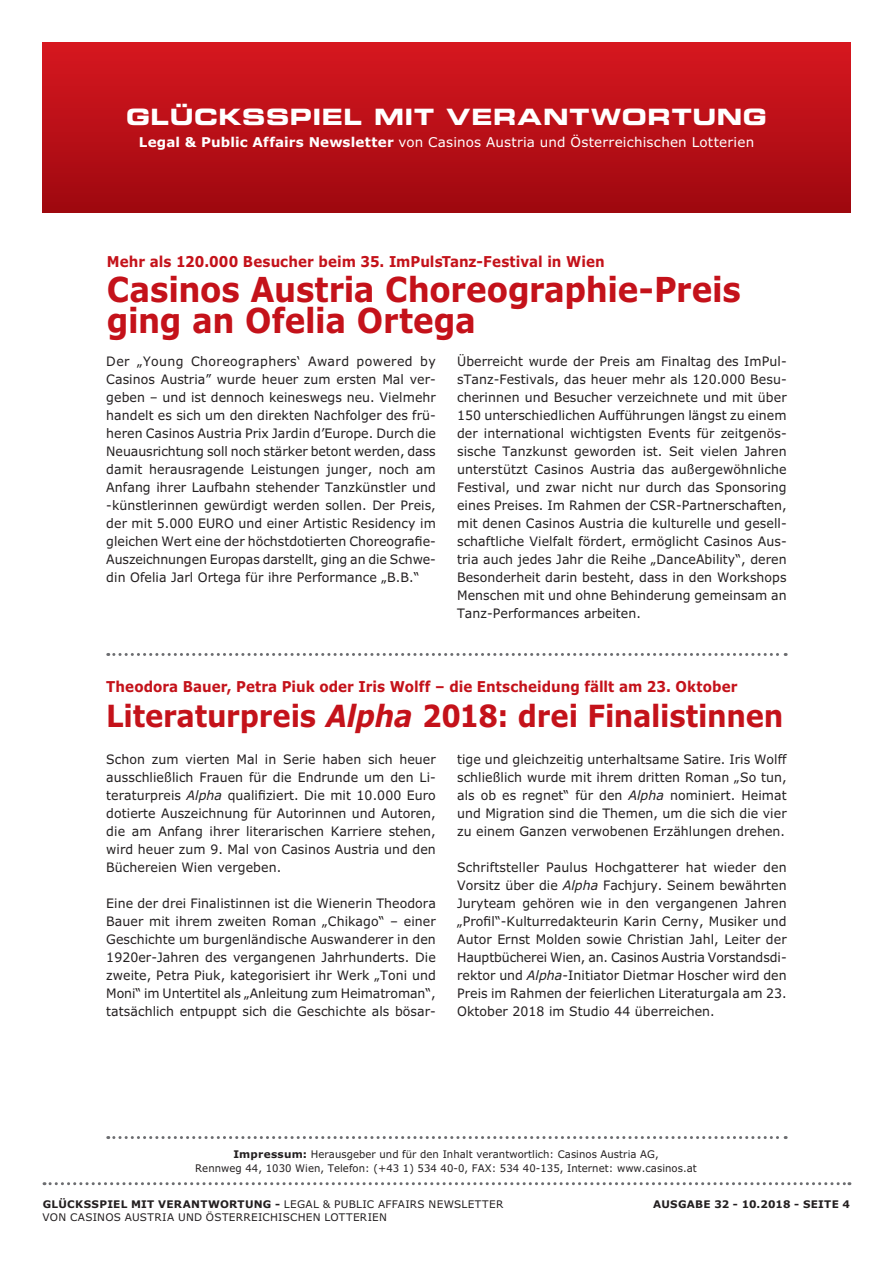
<style>
.page{position:relative;width:893px;height:1263px;background:#fff}
.page>*{position:absolute;margin:0;border:0;box-sizing:border-box;transform-origin:0 0}
.t1{font:700 34.5px/31.5px "Verdanski";letter-spacing:-.01em;color:#c4121a;scale:.9 1}
.t2{font:700 30.6px "Verdanski";letter-spacing:-.01em;color:#c4121a;scale:.9 1}
.t3{font:22.5px "Eurostile Bold Extended Two";letter-spacing:.025em;color:#fff}
.t4{font:700 15px "Verdanski";color:#c4121a;scale:.9 1}
.t5{font:13.5px "Verdanski";letter-spacing:.015em;color:#fff}
.t6{font:13.05px/18px "Verdanski";letter-spacing:.005em;color:#231f20;text-align:justify;scale:.96 1}
.t7{font:10.5px/13.5px "Verdanski";letter-spacing:.005em;color:#231f20;text-align:center;scale:.96 1}
.t8{font:10.5px/13.5px "Verdanski";letter-spacing:.025em;color:#231f20}
.t9{font:700 10.5px "Verdanski";letter-spacing:.02em;color:#231f20}
.s1{font-weight:700}
.s2{font-style:italic}
</style>
<div class="page">
<div style="left:43px;top:43px;width:807px;height:170px;background:linear-gradient(to bottom,#d71720,#9e080f)"></div>
<svg style="left:44px;top:1182px;width:806px;height:3px"></svg>
<svg style="left:108px;top:1136px;width:678px;height:3px"></svg>
<svg style="left:108px;top:653px;width:678px;height:3px"></svg>
<h3 class="t3" style="left:126px;top:101px;width:642px">GLÜCKSSPIEL MIT VERANTWORTUNG</h3>
<p class="t5" style="left:139px;top:134px;width:617px"><span class="s1">Legal &amp; Public Affairs Newsletter</span> von Casinos Austria und Österreichischen Lotterien</p>
<p class="t4" style="left:107px;top:252px;width:555px">Mehr als 120.000 Besucher beim 35. ImPulsTanz-Festival in Wien</p>
<h1 class="t1" style="left:107px;top:273px;width:706px">Casinos Austria Choreographie-Preis ging an Ofelia Ortega</h1>
<p class="t6" style="left:106px;top:352px;width:345px">Der „Young Choreographers‘ Award powered by Casinos Austria” wurde heuer zum ersten Mal ver&shy;geben – und ist dennoch keineswegs neu. Vielmehr handelt es sich um den direkten Nachfolger des frü&shy;heren Casinos Austria Prix Jardin d’Europe. Durch die Neuausrichtung soll noch stärker betont werden, dass damit herausragende Leistungen junger, noch am Anfang ihrer Laufbahn stehender Tanzkünstler und -künstlerinnen gewürdigt werden sollen. Der Preis, der mit 5.000 EURO und einer Artistic Residency im gleichen Wert eine der höchstdotierten Choreografie-Auszeichnungen Europas darstellt, ging an die Schwe&shy;din Ofelia Jarl Ortega für ihre Performance „B.B.“</p>
<p class="t6" style="left:457px;top:352px;width:345px">Überreicht wurde der Preis am Finaltag des ImPul&shy;sTanz-Festivals, das heuer mehr als 120.000 Besu&shy;cherinnen und Besucher verzeichnete und mit über 150 unterschiedlichen Aufführungen längst zu einem der international wichtigsten Events für zeitgenös&shy;sische Tanzkunst geworden ist. Seit vielen Jahren unterstützt Casinos Austria das außergewöhnliche Festival, und zwar nicht nur durch das Sponsoring eines Preises. Im Rahmen der CSR-Partnerschaften, mit denen Casinos Austria die kulturelle und gesell&shy;schaftliche Vielfalt fördert, ermöglicht Casinos Aus&shy;tria auch jedes Jahr die Reihe „DanceAbility“, deren Besonderheit darin besteht, dass in den Workshops Menschen mit und ohne Behinderung gemeinsam an Tanz-Performances arbeiten.</p>
<p class="t4" style="left:106px;top:677px;width:703px">Theodora Bauer, Petra Piuk oder Iris Wolff – die Entscheidung fällt am 23. Oktober</p>
<h2 class="t2" style="left:106px;top:696px;width:754px">Literaturpreis <span class="s2">Alpha</span> 2018: drei Finalistinnen</h2>
<p class="t6" style="left:106px;top:750px;width:345px">Schon zum vierten Mal in Serie haben sich heuer ausschließlich Frauen für die Endrunde um den Li&shy;teraturpreis <span class="s2">Alpha</span> qualifiziert. Die mit 10.000 Euro dotierte Auszeichnung für Autorinnen und Autoren, die am Anfang ihrer literarischen Karriere stehen, wird heuer zum 9. Mal von Casinos Austria und den Büchereien Wien vergeben.</p>
<p class="t6" style="left:106px;top:894px;width:345px">Eine der drei Finalistinnen ist die Wienerin Theodora Bauer mit ihrem zweiten Roman „Chikago“ – einer Geschichte um burgenländische Auswanderer in den 1920er-Jahren des vergangenen Jahrhunderts. Die zweite, Petra Piuk, kategorisiert ihr Werk „Toni und Moni“ im Untertitel als „Anleitung zum Heimatroman“, tatsächlich entpuppt sich die Geschichte als bösar-</p>
<p class="t6" style="left:457px;top:750px;width:345px">tige und gleichzeitig unterhaltsame Satire. Iris Wolff schließlich wurde mit ihrem dritten Roman „So tun, als ob es regnet“ für den <span class="s2">Alpha</span> nominiert. Heimat und Migration sind die Themen, um die sich die vier zu einem Ganzen verwobenen Erzählungen drehen.</p>
<p class="t6" style="left:457px;top:858px;width:345px">Schriftsteller Paulus Hochgatterer hat wieder den Vorsitz über die <span class="s2">Alpha</span> Fachjury. Seinem bewährten Juryteam gehören wie in den vergangenen Jahren „Profil“-Kulturredakteurin Karin Cerny, Musiker und Autor Ernst Molden sowie Christian Jahl, Leiter der Hauptbücherei Wien, an. Casinos Austria Vorstandsdi&shy;rektor und <span class="s2">Alpha</span>-Initiator Dietmar Hoscher wird den Preis im Rahmen der feierlichen Literaturgala am 23.<br>Oktober 2018 im Studio 44 überreichen.</p>
<p class="t7" style="left:195px;top:1147px;width:524px"><span class="s1">Impressum:</span> Herausgeber und für den Inhalt verantwortlich: Casinos Austria AG,<br>Rennweg 44, 1030 Wien, Telefon: (+43 1) 534 40-0, FAX: 534 40-135, Internet: www.casinos.at</p>
<p class="t8" style="left:43px;top:1197px;width:462px"><span class="s1">GLÜCKSSPIEL MIT VERANTWORTUNG -</span> LEGAL &amp; PUBLIC AFFAIRS NEWSLETTER<br>VON CASINOS AUSTRIA UND ÖSTERREICHISCHEN LOTTERIEN</p>
<p class="t9" style="left:653px;top:1197px;width:198px">AUSGABE 32 - 10.2018 - SEITE 4</p>
</div>
